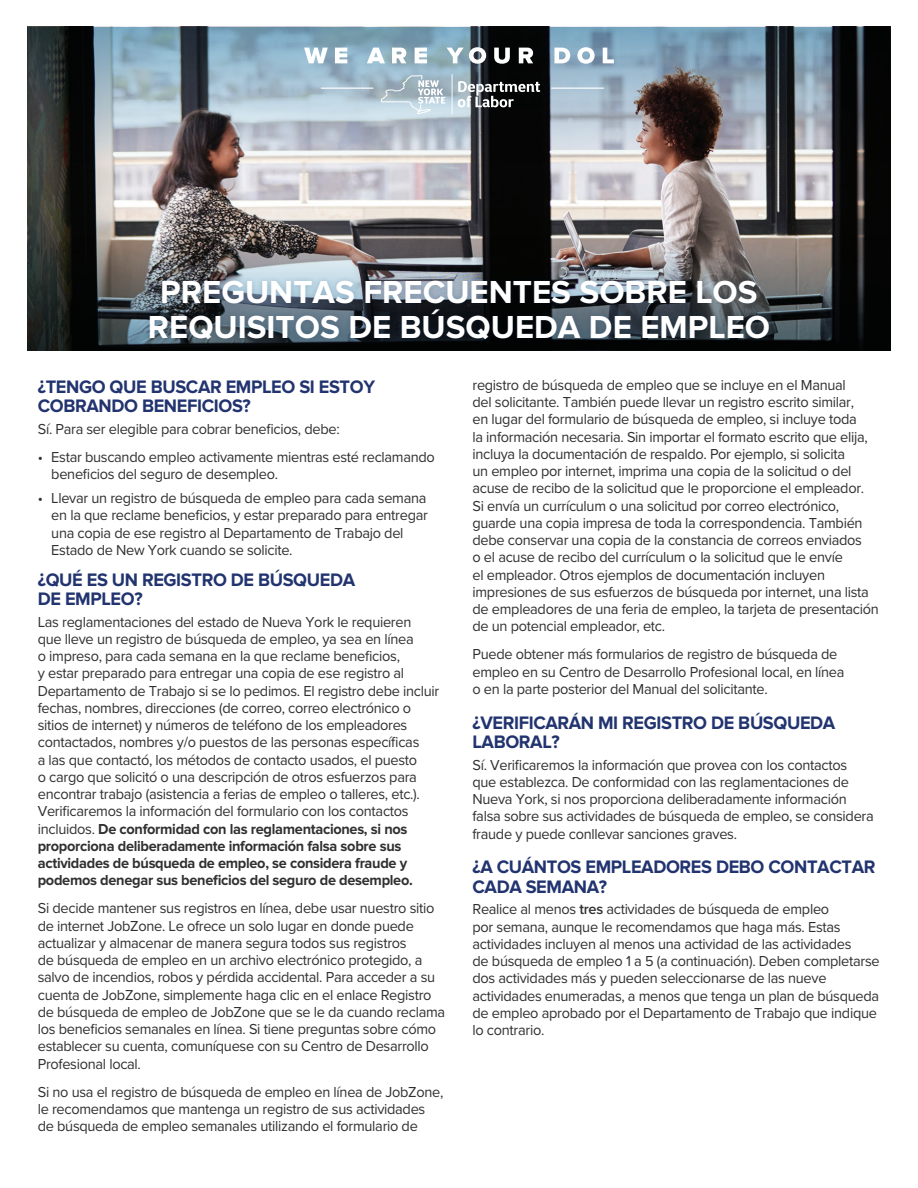
<style>
.page{position:relative;width:918px;height:1188px;background:#fff}
.page>*{position:absolute;margin:0;border:0;box-sizing:border-box;transform-origin:0 0}
.t1{font:700 33px/34.5px "Proxima Nova";color:#fff;text-align:center}
.t2{font:700 18.75px/19.5px "Proxima Nova";letter-spacing:-.02em;color:#22346f}
.t3{font:15px/17.2px "Proxima Nova";letter-spacing:-.02em;color:#312f30}
.s1{font-weight:700}
.s2{font-weight:600}
</style>
<div class="page">
<img style="left:27px;top:162px;width:864px;height:73px">
<img style="left:27px;top:27px;width:864px;height:135px">
<img style="left:27px;top:235px;width:864px;height:116px">
<hr style="left:551px;top:88px;width:53px;height:1px;background:#fff">
<hr style="left:321px;top:88px;width:53px;height:1px;background:#fff">
<svg style="left:304px;top:48px;width:24px;height:15px"></svg>
<svg style="left:335px;top:48px;width:12px;height:15px"></svg>
<svg style="left:367px;top:48px;width:18px;height:15px"></svg>
<svg style="left:392px;top:48px;width:14px;height:15px"></svg>
<svg style="left:415px;top:48px;width:12px;height:15px"></svg>
<svg style="left:447px;top:47px;width:39px;height:17px"></svg>
<svg style="left:494px;top:48px;width:16px;height:16px"></svg>
<svg style="left:519px;top:48px;width:14px;height:15px"></svg>
<svg style="left:554px;top:48px;width:16px;height:15px"></svg>
<svg style="left:577px;top:47px;width:18px;height:17px"></svg>
<svg style="left:603px;top:48px;width:11px;height:15px"></svg>
<svg style="left:458px;top:81px;width:82px;height:26px"></svg>
<hr style="left:452px;top:74px;width:1px;height:40px;background:#fff">
<svg style="left:381px;top:75px;width:64px;height:39px;background:#b9cad4"></svg>
<div style="left:144px;top:275px;width:631px;height:69px;background:#002953;opacity:.2"></div>
<h1 class="t1" style="left:148px;top:276px;width:624px">PREGUNTAS FRECUENTES SOBRE LOS<br>REQUISITOS DE BÚSQUEDA DE EMPLEO</h1>
<p class="t2" style="left:38px;top:377px;width:339px">¿TENGO QUE BUSCAR EMPLEO SI ESTOY<br>COBRANDO BENEFICIOS?</p>
<p class="t3" style="left:38px;top:420px;width:303px">Sí. Para ser elegible para cobrar beneficios, debe:</p>
<p class="t3" style="left:51px;top:448px;width:385px;text-indent:-14px">• Estar buscando empleo activamente mientras esté reclamando beneficios del seguro de desempleo.</p>
<p class="t3" style="left:51px;top:489px;width:378px;text-indent:-14px">• Llevar un registro de búsqueda de empleo para cada semana en la que reclame beneficios, y estar preparado para entregar una copia de ese registro al Departamento de Trabajo del Estado de New York cuando se solicite.</p>
<p class="t2" style="left:38px;top:570px;width:319px">¿QUÉ ES UN REGISTRO DE BÚSQUEDA<br>DE EMPLEO?</p>
<p class="t3" style="left:38px;top:612px;width:403px">Las reglamentaciones del estado de Nueva York le requieren<br>que lleve un registro de búsqueda de empleo, ya sea en línea<br>o impreso, para cada semana en la que reclame beneficios,<br>y estar preparado para entregar una copia de ese registro al Departamento de Trabajo si se lo pedimos. El registro debe incluir fechas, nombres, direcciones (de correo, correo electrónico o sitios de internet) y números de teléfono de los empleadores contactados, nombres y/o puestos de las personas específicas<br>a las que contactó, los métodos de contacto usados, el puesto<br>o cargo que solicitó o una descripción de otros esfuerzos para encontrar trabajo (asistencia a ferias de empleo o talleres, etc.).<br>Verificaremos la información del formulario con los contactos incluidos. <span class="s1">De conformidad con las reglamentaciones, si nos proporciona deliberadamente información falsa sobre sus actividades de búsqueda de empleo, se considera fraude y podemos denegar sus beneficios del seguro de desempleo.</span></p>
<p class="t3" style="left:38px;top:899px;width:409px">Si decide mantener sus registros en línea, debe usar nuestro sitio de internet JobZone. Le ofrece un solo lugar en donde puede actualizar y almacenar de manera segura todos sus registros<br>de búsqueda de empleo en un archivo electrónico protegido, a salvo de incendios, robos y pérdida accidental. Para acceder a su cuenta de JobZone, simplemente haga clic en el enlace Registro de búsqueda de empleo de JobZone que se le da cuando reclama los beneficios semanales en línea. Si tiene preguntas sobre cómo establecer su cuenta, comuníquese con su Centro de Desarrollo Profesional local.</p>
<p class="t3" style="left:38px;top:1082px;width:407px">Si no usa el registro de búsqueda de empleo en línea de JobZone, le recomendamos que mantenga un registro de sus actividades de búsqueda de empleo semanales utilizando el formulario de</p>
<p class="t3" style="left:472px;top:376px;width:408px">registro de búsqueda de empleo que se incluye en el Manual<br>del solicitante. También puede llevar un registro escrito similar,<br>en lugar del formulario de búsqueda de empleo, si incluye toda<br>la información necesaria. Sin importar el formato escrito que elija, incluya la documentación de respaldo. Por ejemplo, si solicita<br>un empleo por internet, imprima una copia de la solicitud o del acuse de recibo de la solicitud que le proporcione el empleador.<br>Si envía un currículum o una solicitud por correo electrónico, guarde una copia impresa de toda la correspondencia. También debe conservar una copia de la constancia de correos enviados<br>o el acuse de recibo del currículum o la solicitud que le envíe<br>el empleador. Otros ejemplos de documentación incluyen impresiones de sus esfuerzos de búsqueda por internet, una lista de empleadores de una feria de empleo, la tarjeta de presentación de un potencial empleador, etc.</p>
<p class="t3" style="left:472px;top:645px;width:374px">Puede obtener más formularios de registro de búsqueda de empleo en su Centro de Desarrollo Profesional local, en línea o en la parte posterior del Manual del solicitante.</p>
<p class="t2" style="left:472px;top:713px;width:364px">¿VERIFICARÁN MI REGISTRO DE BÚSQUEDA<br>LABORAL?</p>
<p class="t3" style="left:472px;top:755px;width:403px">Sí. Verificaremos la información que provea con los contactos que establezca. De conformidad con las reglamentaciones de Nueva York, si nos proporciona deliberadamente información falsa sobre sus actividades de búsqueda de empleo, se considera fraude y puede conllevar sanciones graves.</p>
<p class="t2" style="left:472px;top:858px;width:404px">¿A CUÁNTOS EMPLEADORES DEBO CONTACTAR<br>CADA SEMANA?</p>
<p class="t3" style="left:472px;top:900px;width:409px">Realice al menos <span class="s2">tres</span> actividades de búsqueda de empleo<br>por semana, aunque le recomendamos que haga más. Estas actividades incluyen al menos una actividad de las actividades<br>de búsqueda de empleo 1 a 5 (a continuación). Deben completarse dos actividades más y pueden seleccionarse de las nueve actividades enumeradas, a menos que tenga un plan de búsqueda de empleo aprobado por el Departamento de Trabajo que indique lo contrario.</p>
</div>
